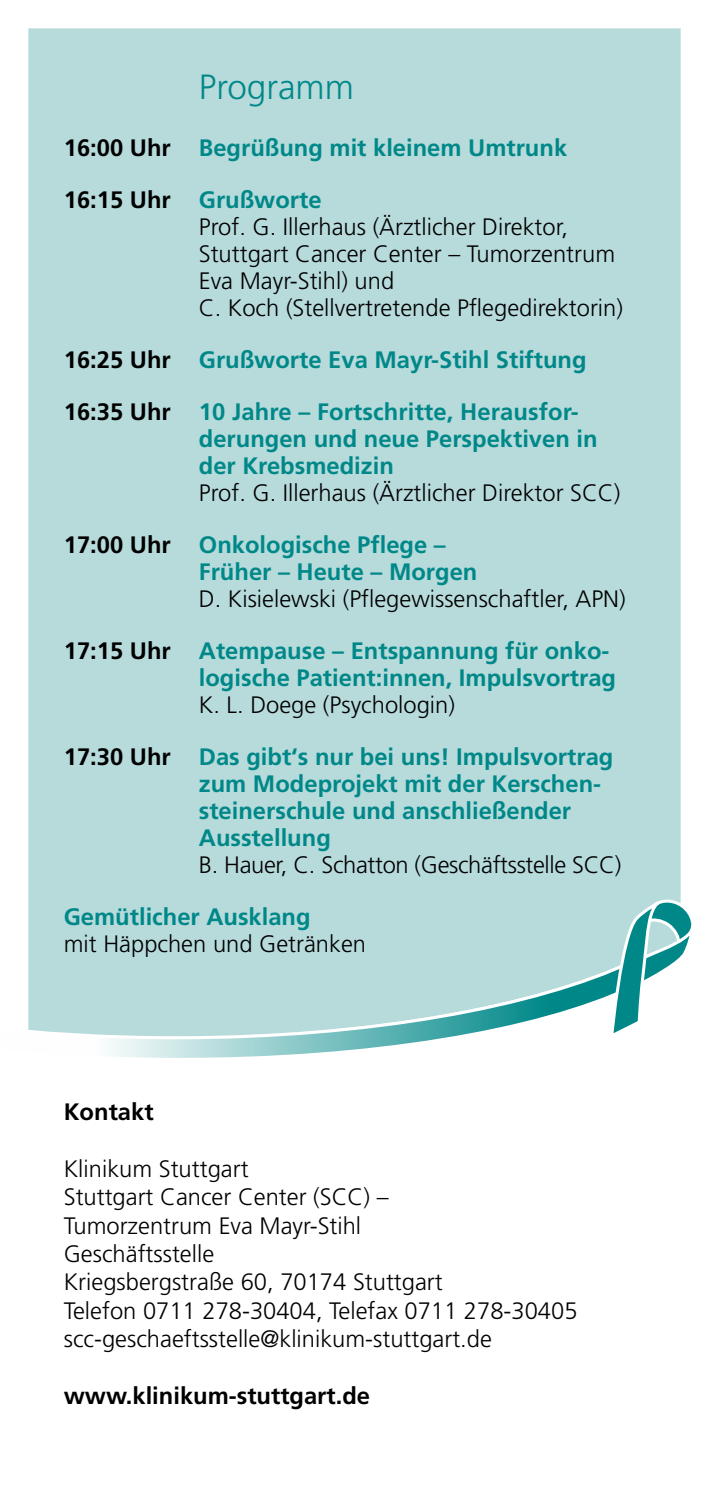
<style>
.page{position:relative;width:709px;height:1489px;background:#fff}
.page>*{position:absolute;margin:0;border:0;box-sizing:border-box;transform-origin:0 0}
.t1{font:300 35px "Frutiger LT Pro";color:#008889}
.t2{font:300 23.75px/28.2px "Frutiger LT Pro";color:#000}
.t3{font:700 23.75px/52px "Frutiger LT Pro";color:#008889}
.t4{font:700 23.75px "Frutiger LT Pro";color:#000}
.s1{color:#000}
.s2{font-weight:700}
.s3{font-weight:700;color:#008889}
.s4{font-weight:300;color:#000}
</style>
<div class="page">
<div style="left:28px;top:28px;width:652px;height:867px;background:#b7dadb"></div>
<div style="left:28px;top:876px;width:608px;height:10px;background:#b7dadb"></div>
<svg style="left:28px;top:886px;width:608px;height:172px;background:#b7dadb"></svg>
<svg style="left:608px;top:895px;width:84px;height:145px"></svg>
<h1 class="t1" style="left:199px;top:67px;width:156px">Programm</h1>
<p class="t3" style="left:64px;top:122px;width:505px"><span class="s1">16:00 Uhr</span> Begrüßung mit kleinem Umtrunk<br><span class="s1">16:15 Uhr</span> Grußworte</p>
<p class="t2" style="left:199px;top:213px;width:426px;line-height:27px">Prof. G. Illerhaus (Ärztlicher Direktor, Stuttgart Cancer Center – Tumorzentrum Eva Mayr-Stihl) und<br>C. Koch (Stellvertretende Pflegedirektorin)</p>
<p class="t3" style="left:64px;top:334px;width:524px"><span class="s1">16:25 Uhr</span> Grußworte Eva Mayr-Stihl Stiftung<br><span class="s1">16:35 Uhr</span> 10 Jahre – Fortschritte, Herausfor-</p>
<p class="t3" style="left:199px;top:425px;width:400px;line-height:27px">derungen und neue Perspektiven in der Krebsmedizin</p>
<p class="t2" style="left:64px;top:467px;width:558px;line-height:52px;text-indent:135px">Prof. G. Illerhaus (Ärztlicher Direktor SCC)<br><span class="s2">17:00 Uhr</span> <span class="s3">Onkologische Pflege –</span></p>
<p class="t3" style="left:199px;top:546px;width:280px">Früher – Heute – Morgen</p>
<p class="t2" style="left:64px;top:573px;width:563px;line-height:52px;text-indent:135px">D. Kisielewski (Pflegewissenschaftler, APN)<br><span class="s2">17:15 Uhr</span> <span class="s3">Atempause – Entspannung für onko-</span></p>
<p class="t3" style="left:199px;top:652px;width:419px">logische Patient:innen, Impulsvortrag</p>
<p class="t3" style="left:64px;top:679px;width:551px;text-indent:135px"><span class="s4">K. L. Doege (Psychologin)<br></span><span class="s1">17:30 Uhr</span> Das gibt‘s nur bei uns! Impulsvortrag</p>
<p class="t3" style="left:199px;top:770px;width:404px;line-height:27px">zum Modeprojekt mit der Kerschen&shy;steinerschule und anschließender<br>Ausstellung</p>
<p class="t2" style="left:199px;top:851px;width:424px">B. Hauer, C. Schatton (Geschäftsstelle SCC)</p>
<p class="t3" style="left:64px;top:891px;width:248px">Gemütlicher Ausklang</p>
<p class="t2" style="left:64px;top:930px;width:304px">mit Häppchen und Getränken</p>
<p class="t4" style="left:64px;top:1097px;width:91px">Kontakt</p>
<p class="t2" style="left:64px;top:1154px;width:515px">Klinikum Stuttgart<br>Stuttgart Cancer Center (SCC) –<br>Tumorzentrum Eva Mayr-Stihl<br>Geschäftsstelle<br>Kriegsbergstraße 60, 70174 Stuttgart<br>Telefon 0711 278-30404, Telefax 0711 278-30405 scc-geschaeftsstelle@klinikum-stuttgart.de</p>
<p class="t4" style="left:64px;top:1381px;width:308px">www.klinikum-stuttgart.de</p>
</div>
